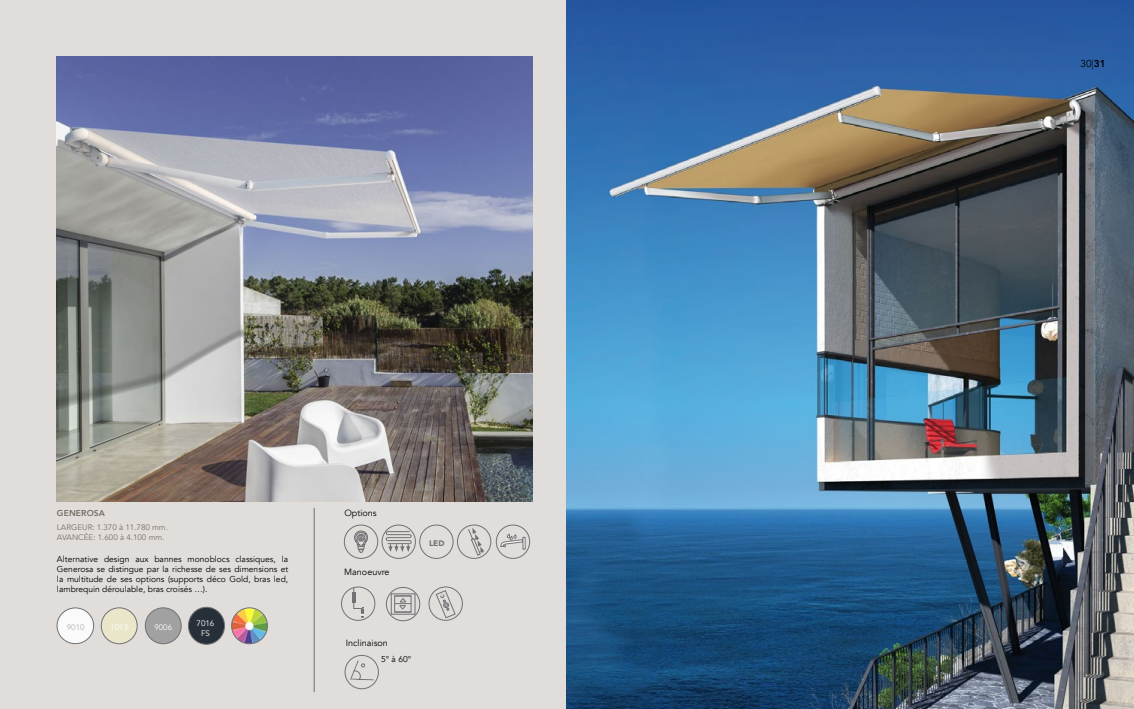
<style>
.page{position:relative;width:1134px;height:709px;background:#fff}
.page>*{position:absolute;margin:0;border:0;box-sizing:border-box;transform-origin:0 0}
.t1{font:10px "Avenir";color:#000}
.t2{font:9px "Avenir";color:#000}
.t3{font:8.5px/10.2px "Avenir";color:#000;text-align:justify}
.t4{font:800 8.5px "Avenir";letter-spacing:.015em;color:#776f66}
.t5{font:8px/9.6px "Avenir";color:#776f66}
.t6{font:8px/9.6px "Avenir";color:#fff;text-align:center}
.t7{font:8px "Avenir";color:#b5afaa}
.t8{font:900 8px "Avenir";color:#717073}
.s1{font-weight:300}
.s2{font-weight:800}
</style>
<div class="page">
<div style="left:0;top:0;width:567px;height:709px;background:#e0dddb"></div>
<img style="left:57px;top:57px;width:476px;height:444px">
<div style="left:344px;top:524px;width:34px;height:35px;border:1px solid #717073;border-radius:50%"></div>
<svg style="left:354px;top:530px;width:14px;height:23px"></svg>
<svg style="left:386px;top:531px;width:26px;height:21px"></svg>
<div style="left:382px;top:524px;width:34px;height:35px;border:1px solid #717073;border-radius:50%"></div>
<div style="left:419px;top:524px;width:34px;height:35px;border:1px solid #717073;border-radius:50%"></div>
<div style="left:457px;top:524px;width:34px;height:35px;border:1px solid #717073;border-radius:50%"></div>
<svg style="left:522px;top:537px;width:4px;height:12px"></svg>
<svg style="left:500px;top:533px;width:24px;height:14px"></svg>
<div style="left:496px;top:524px;width:34px;height:35px;border:1px solid #717073;border-radius:50%"></div>
<svg style="left:468px;top:527px;width:16px;height:28px"></svg>
<svg style="left:344px;top:656px;width:30px;height:29px"></svg>
<div style="left:345px;top:655px;width:34px;height:34px;border:1px solid #717073;border-radius:50%"></div>
<div style="left:341px;top:586px;width:34px;height:34px;border:1px solid #717073;border-radius:50%"></div>
<svg style="left:352px;top:587px;width:12px;height:31px"></svg>
<div style="left:386px;top:587px;width:34px;height:34px;border:1px solid #717073;border-radius:50%"></div>
<div style="left:391px;top:593px;width:24px;height:21px;border:1px solid #717073"></div>
<svg style="left:394px;top:595px;width:17px;height:18px"></svg>
<div style="left:429px;top:586px;width:34px;height:34px;border:1px solid #717073;border-radius:50%"></div>
<svg style="left:436px;top:590px;width:19px;height:28px"></svg>
<hr style="left:314px;top:508px;width:1px;height:184px;background:#717073">
<img style="left:567px;top:0;width:567px;height:709px">
<div style="left:57px;top:608px;width:37px;height:35px;background:#fafafa;border-radius:50%"></div>
<div style="left:57px;top:607px;width:37px;height:37px;border:1px solid #717073;border-radius:50%"></div>
<div style="left:188px;top:607px;width:37px;height:37px;background:#273039;border-radius:50%"></div>
<div style="left:188px;top:607px;width:37px;height:37px;border:1px solid #717073;border-radius:50%"></div>
<div style="left:101px;top:608px;width:36px;height:35px;background:#eae6c9;border-radius:50%"></div>
<div style="left:101px;top:607px;width:37px;height:37px;border:1px solid #717073;border-radius:50%"></div>
<img style="left:232px;top:608px;width:35px;height:35px;border-radius:18px">
<div style="left:231px;top:607px;width:37px;height:37px;border:1px solid #717073;border-radius:50%"></div>
<div style="left:145px;top:608px;width:36px;height:35px;background:#a1a1a1;border-radius:50%"></div>
<div style="left:145px;top:607px;width:37px;height:37px;border:1px solid #717073;border-radius:50%"></div>
<p class="t4" style="left:57px;top:506px;width:50px">GENEROSA</p>
<p class="t5" style="left:57px;top:522px;width:113px">LARGEUR: 1.370 à 11.780 mm.<br>AVANCÉE: 1.600 à 4.100 mm.</p>
<p class="t3" style="left:57px;top:553px;width:233px">Alternative design aux bannes monoblocs classiques, la Generosa se distingue par la richesse de ses dimensions et la multitude de ses options (supports déco Gold, bras led, lambrequin déroulable, bras croisés …).</p>
<p class="t7" style="left:67px;top:622px;width:19px">9010</p>
<p class="t6" style="left:197px;top:618px;width:19px">7016<br>FS</p>
<p class="t6" style="left:110px;top:622px;width:19px">1013</p>
<p class="t6" style="left:154px;top:622px;width:19px">9006</p>
<p class="t2" style="left:344px;top:507px;width:34px">Options</p>
<p class="t2" style="left:344px;top:567px;width:47px">Manoeuvre</p>
<p class="t8" style="left:429px;top:536px;width:17px">LED</p>
<p class="t2" style="left:346px;top:638px;width:44px">Inclinaison</p>
<p class="t3" style="left:381px;top:654px;width:32px">5° à 60°</p>
<p class="t1" style="left:1080px;top:57px;width:27px">30<span class="s1">|</span><span class="s2">31</span></p>
</div>
